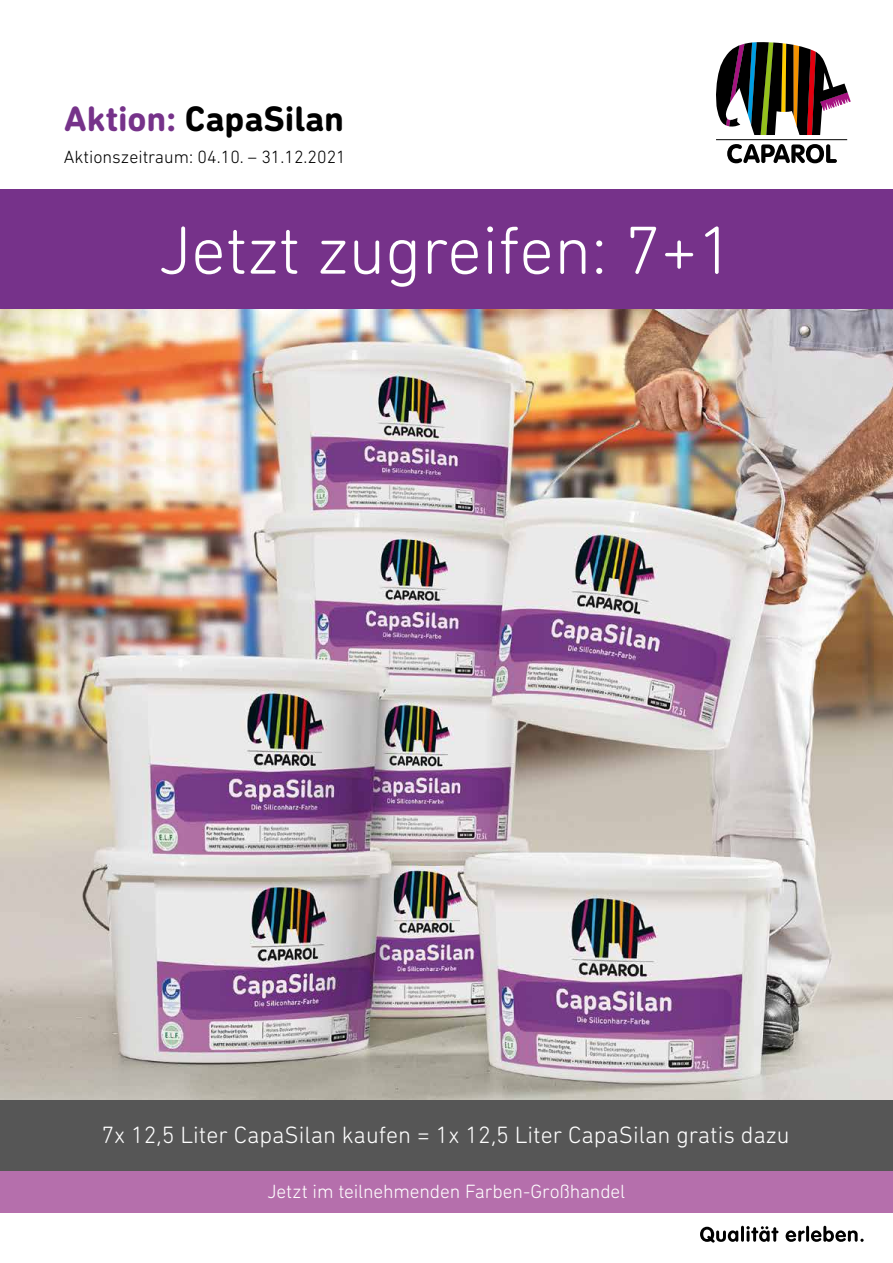
<style>
.page{position:relative;width:893px;height:1263px;background:#fff}
.page>*{position:absolute;margin:0;border:0;box-sizing:border-box;transform-origin:0 0}
.t1{font:300 69px "DIN Next Rounded LT Pro";color:#fff}
.t2{font:700 36px "DIN Next Rounded LT Pro";color:#000}
.t3{font:300 24px "DIN Next Rounded LT Pro";color:#fff}
.t4{font:300 19.5px "DIN Next Rounded LT Pro";letter-spacing:-.01em;color:#fff}
.t5{font:300 18px "DIN Next LT Pro";color:#000}
.s1{color:#76328a}
</style>
<div class="page">
<img style="left:0;top:309px;width:893px;height:791px">
<div style="left:0;top:1171px;width:893px;height:42px;background:#b56fac"></div>
<div style="left:0;top:190px;width:893px;height:119px;background:#76328a"></div>
<div style="left:0;top:1100px;width:893px;height:71px;background:#565656"></div>
<svg style="left:727px;top:144px;width:110px;height:19px"></svg>
<hr style="left:716px;top:139px;width:131px;height:1px;background:#000">
<svg style="left:716px;top:42px;width:135px;height:93px"></svg>
<svg style="left:700px;top:1226px;width:164px;height:16px"></svg>
<h2 class="t2" style="left:64px;top:98px;width:282px"><span class="s1">Aktion:</span> CapaSilan</h2>
<p class="t5" style="left:64px;top:146px;width:284px">Aktionszeitraum: 04.10. – 31.12.2021</p>
<h1 class="t1" style="left:159px;top:211px;width:577px">Jetzt zugreifen: 7+1</h1>
<p class="t3" style="left:101px;top:1121px;width:690px">7x 12,5 Liter CapaSilan kaufen = 1x 12,5 Liter CapaSilan gratis dazu</p>
<p class="t4" style="left:268px;top:1180px;width:359px">Jetzt im teilnehmenden Farben-Großhandel</p>
</div>
